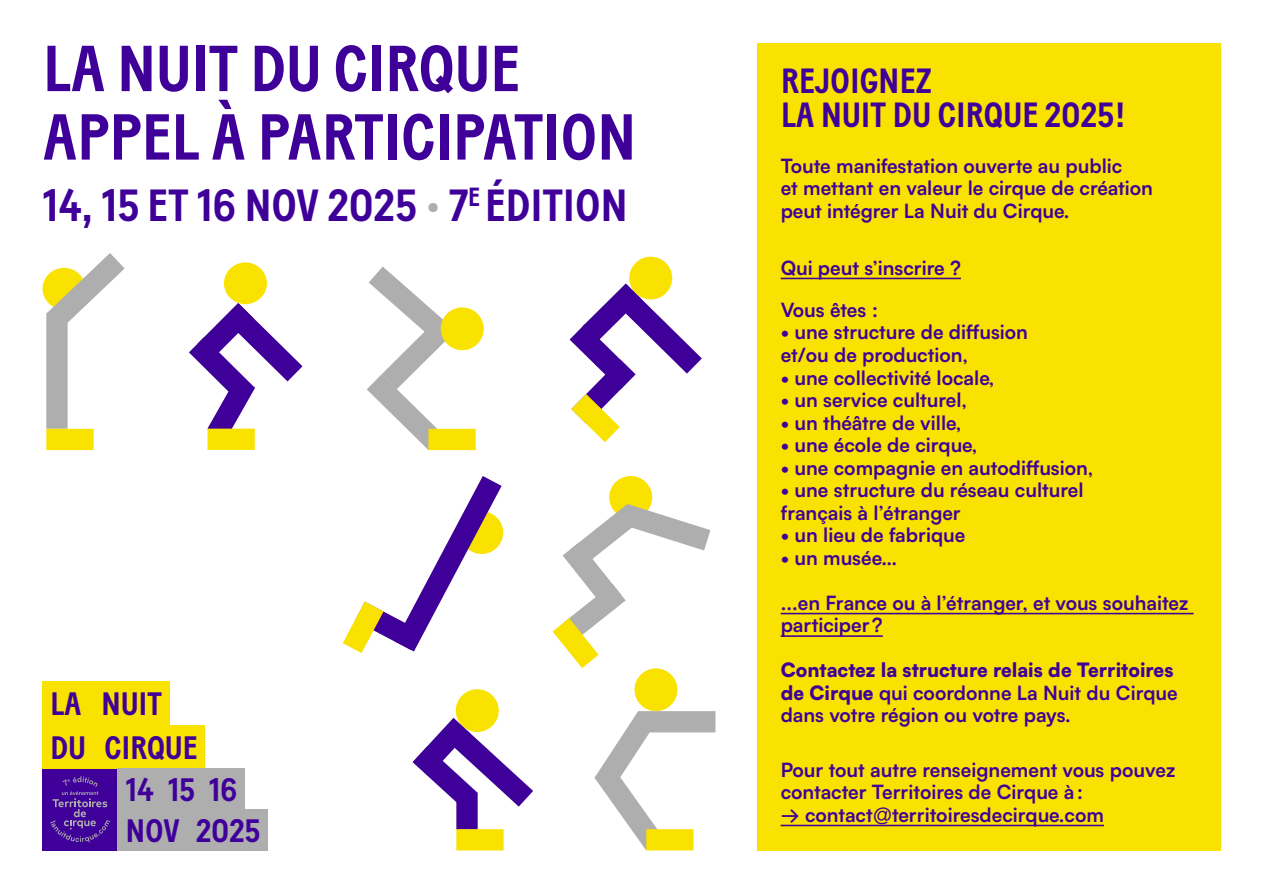
<style>
.page{position:relative;width:1263px;height:893px;background:#fff}
.page>*{position:absolute;margin:0;border:0;box-sizing:border-box;transform-origin:0 0}
.t1{font:700 64.8px/68.6px "Baton";letter-spacing:.01em;color:#3f0099}
.t2{font:700 45px "Baton";letter-spacing:.01em;color:#3f0099}
.t3{font:700 34.95px/34px "Baton";letter-spacing:.01em;color:#3f0099}
.t4{font:700 32.4px/43.5px "Baton";letter-spacing:.01em;color:#3f0099}
.t5{font:700 19.65px/22.5px "Satoshi";color:#3f0099}
.s1{color:#aeaeae}
.s2{font-weight:900}
</style>
<div class="page">
<div style="left:757px;top:43px;width:463px;height:807px;background:#fae200"></div>
<hr style="left:781px;top:278px;width:180px;height:1px;background:#3f0099">
<hr style="left:781px;top:613px;width:413px;height:1px;background:#3f0099">
<hr style="left:781px;top:635px;width:102px;height:2px;background:#3f0099">
<hr style="left:781px;top:825px;width:323px;height:1px;background:#3f0099">
<svg style="left:42px;top:253px;width:674px;height:598px"></svg>
<div style="left:428px;top:429px;width:48px;height:21px;background:#fae200"></div>
<div style="left:441px;top:307px;width:43px;height:43px;background:#fae200;border-radius:50%"></div>
<h1 class="t1" style="left:43px;top:35px;width:594px">LA NUIT DU CIRQUE<br>APPEL À PARTICIPATION</h1>
<h2 class="t2" style="left:43px;top:179px;width:586px">14, 15 ET 16 NOV 2025 <span class="s1">•</span> 7<sup>E</sup> ÉDITION</h2>
<h3 class="t4" style="left:51px;top:682px;width:148px">LA NUIT<br>DU CIRQUE</h3>
<h3 class="t4" style="left:126px;top:768px;width:113px">14 15 16</h3>
<h3 class="t4" style="left:126px;top:809px;width:136px">NOV 2025</h3>
<h3 class="t3" style="left:781px;top:64px;width:346px">REJOIGNEZ<br>LA NUIT DU CIRQUE 2025 !</h3>
<p class="t5" style="left:781px;top:153px;width:374px">Toute manifestation ouverte au public<br>et mettant en valeur le cirque de création peut intégrer La Nuit du Cirque.</p>
<p class="t5" style="left:781px;top:245px;width:182px;line-height:42.3px">Qui peut s’inscrire ?<br>Vous êtes :</p>
<p class="t5" style="left:781px;top:320px;width:249px">• une structure de diffusion et/ou de production,</p>
<p class="t5" style="left:781px;top:365px;width:215px">• une collectivité locale,</p>
<p class="t5" style="left:781px;top:387px;width:188px">• un service culturel,</p>
<p class="t5" style="left:781px;top:410px;width:182px">• un théâtre de ville,</p>
<p class="t5" style="left:781px;top:432px;width:198px">• une école de cirque,</p>
<p class="t5" style="left:781px;top:455px;width:314px">• une compagnie en autodiffusion,</p>
<p class="t5" style="left:781px;top:477px;width:304px">• une structure du réseau culturel français à l’étranger</p>
<p class="t5" style="left:781px;top:523px;width:186px">• un lieu de fabrique</p>
<p class="t5" style="left:781px;top:545px;width:118px">• un musée…</p>
<p class="t5" style="left:781px;top:590px;width:409px">...en France ou à l’étranger, et vous souhaitez participer?</p>
<p class="t5" style="left:781px;top:658px;width:398px"><span class="s2">Contactez la structure relais de Territoires de Cirque</span> qui coordonne La Nuit du Cirque dans votre région ou votre pays.</p>
<p class="t5" style="left:781px;top:757px;width:396px">Pour tout autre renseignement vous pouvez contacter Territoires de Cirque à:</p>
<p class="t5" style="left:781px;top:802px;width:325px">→ contact@territoiresdecirque.com</p>
</div>
